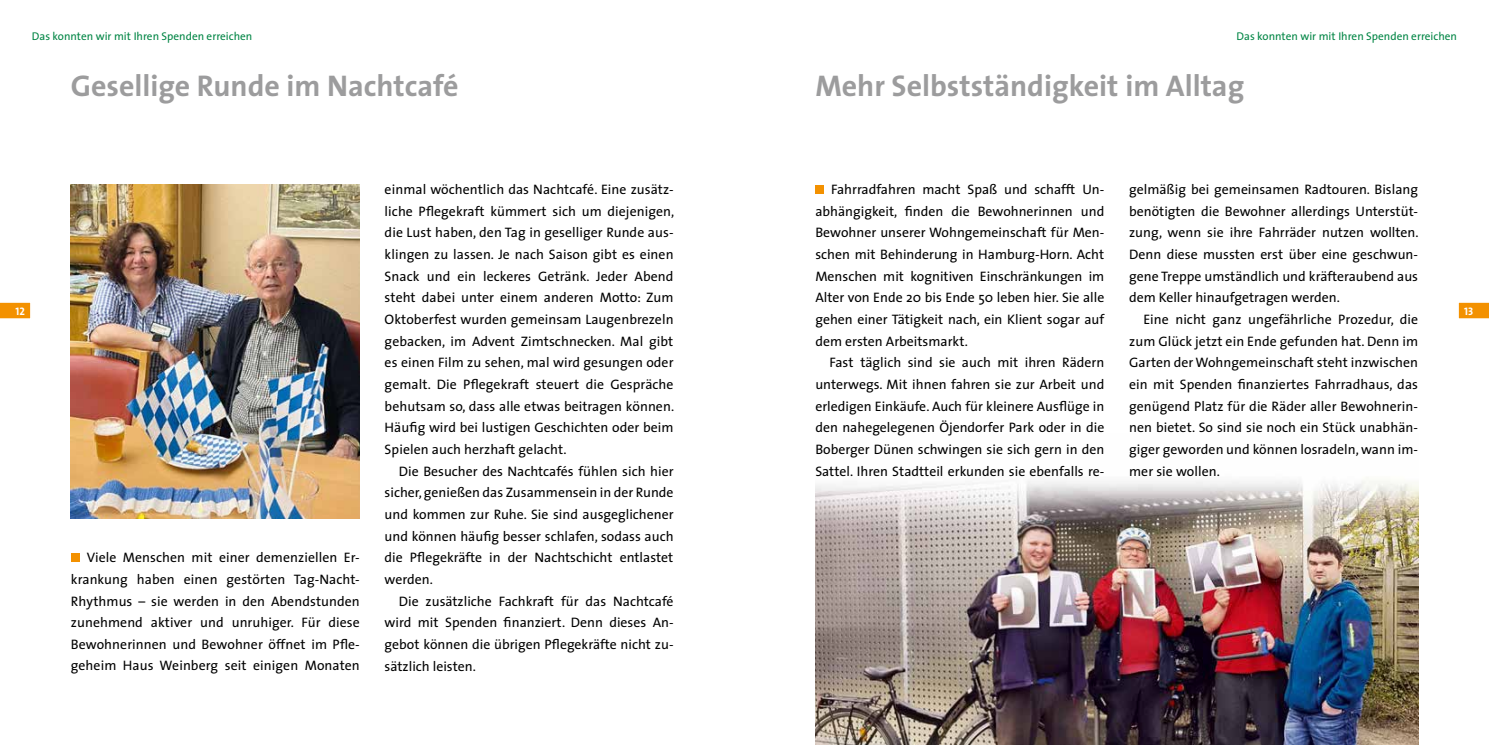
<style>
.page{position:relative;width:1489px;height:745px;background:#fff}
.page>*{position:absolute;margin:0;border:0;box-sizing:border-box;transform-origin:0 0}
.t1{font:700 30px "The Sans";color:#9c9c9d}
.t2{font:13.75px/21.6px "The Sans";color:#000;text-align:justify}
.t3{font:11.25px "The Sans";color:#008544}
.t4{font:11px "The Sans Bold Caps";color:#fff}
</style>
<div class="page">
<img style="left:815px;top:480px;width:602px;height:264px">
<div style="left:815px;top:185px;width:9px;height:9px;background:#f39100"></div>
<img style="left:71px;top:184px;width:289px;height:334px">
<div style="left:71px;top:553px;width:9px;height:9px;background:#f39100"></div>
<svg style="left:1458px;top:302px;width:30px;height:17px"></svg>
<svg style="left:0;top:302px;width:31px;height:17px"></svg>
<p class="t3" style="left:32px;top:27px;width:222px">Das konnten wir mit Ihren Spenden erreichen</p>
<p class="t3" style="left:1236px;top:27px;width:222px">Das konnten wir mit Ihren Spenden erreichen</p>
<h1 class="t1" style="left:815px;top:61px;width:430px">Mehr Selbstständigkeit im Alltag</h1>
<h1 class="t1" style="left:71px;top:61px;width:389px">Gesellige Runde im Nachtcafé</h1>
<p class="t2" style="left:815px;top:178px;width:290px;text-indent:16px">Fahrradfahren macht Spaß und schafft Un&shy;abhängigkeit, finden die Bewohnerinnen und Bewohner unserer Wohngemeinschaft für Men&shy;schen mit Behinderung in Hamburg-Horn. Acht Menschen mit kognitiven Einschränkungen im Alter von Ende 20 bis Ende 50 leben hier. Sie alle gehen einer Tätigkeit nach, ein Klient sogar auf dem ersten Arbeitsmarkt.</p>
<p class="t2" style="left:815px;top:351px;width:290px;text-indent:14px">Fast täglich sind sie auch mit ihren Rädern unterwegs. Mit ihnen fahren sie zur Arbeit und erledigen Einkäufe. Auch für kleinere Ausflüge in den nahegelegenen Öjendorfer Park oder in die Boberger Dünen schwingen sie sich gern in den Sattel. Ihren Stadtteil erkunden sie ebenfalls re-</p>
<p class="t2" style="left:1129px;top:178px;width:291px">gelmäßig bei gemeinsamen Radtouren. Bislang benötigten die Bewohner allerdings Unterstüt&shy;zung, wenn sie ihre Fahrräder nutzen wollten.<br>Denn diese mussten erst über eine geschwun&shy;gene Treppe umständlich und kräfteraubend aus dem Keller hinaufgetragen werden.</p>
<p class="t2" style="left:1129px;top:308px;width:290px;text-indent:14px">Eine nicht ganz ungefährliche Prozedur, die zum Glück jetzt ein Ende gefunden hat. Denn im Garten der Wohngemeinschaft steht inzwischen ein mit Spenden finanziertes Fahrradhaus, das genügend Platz für die Räder aller Bewohnerin&shy;nen bietet. So sind sie noch ein Stück unabhän&shy;giger geworden und können losradeln, wann im&shy;mer sie wollen.</p>
<p class="t2" style="left:384px;top:178px;width:291px">einmal wöchentlich das Nachtcafé. Eine zusätz&shy;liche Pflegekraft kümmert sich um diejenigen, die Lust haben, den Tag in geselliger Runde aus&shy;klingen zu lassen. Je nach Saison gibt es einen Snack und ein leckeres Getränk. Jeder Abend steht dabei unter einem anderen Motto: Zum Oktoberfest wurden gemeinsam Laugenbrezeln gebacken, im Advent Zimtschnecken. Mal gibt es einen Film zu sehen, mal wird gesungen oder gemalt. Die Pflegekraft steuert die Gespräche behutsam so, dass alle etwas beitragen können.<br>Häufig wird bei lustigen Geschichten oder beim Spielen auch herzhaft gelacht.</p>
<p class="t2" style="left:384px;top:459px;width:290px;text-indent:14px">Die Besucher des Nachtcafés fühlen sich hier sicher, genießen das Zusammensein in der Runde und kommen zur Ruhe. Sie sind ausgeglichener und können häufig besser schlafen, sodass auch die Pflegekräfte in der Nachtschicht entlastet werden.</p>
<p class="t2" style="left:384px;top:589px;width:290px;text-indent:14px">Die zusätzliche Fachkraft für das Nachtcafé wird mit Spenden finanziert. Denn dieses An&shy;gebot können die übrigen Pflegekräfte nicht zu&shy;sätzlich leisten.</p>
<p class="t4" style="left:15px;top:301px;width:11px">12</p>
<p class="t4" style="left:1463px;top:301px;width:11px">13</p>
<p class="t2" style="left:71px;top:546px;width:290px;text-indent:16px">Viele Menschen mit einer demenziellen Er&shy;krankung haben einen gestörten Tag-Nacht-Rhythmus – sie werden in den Abendstunden zunehmend aktiver und unruhiger. Für diese Bewohnerinnen und Bewohner öffnet im Pfle&shy;geheim Haus Weinberg seit einigen Monaten</p>
</div>
